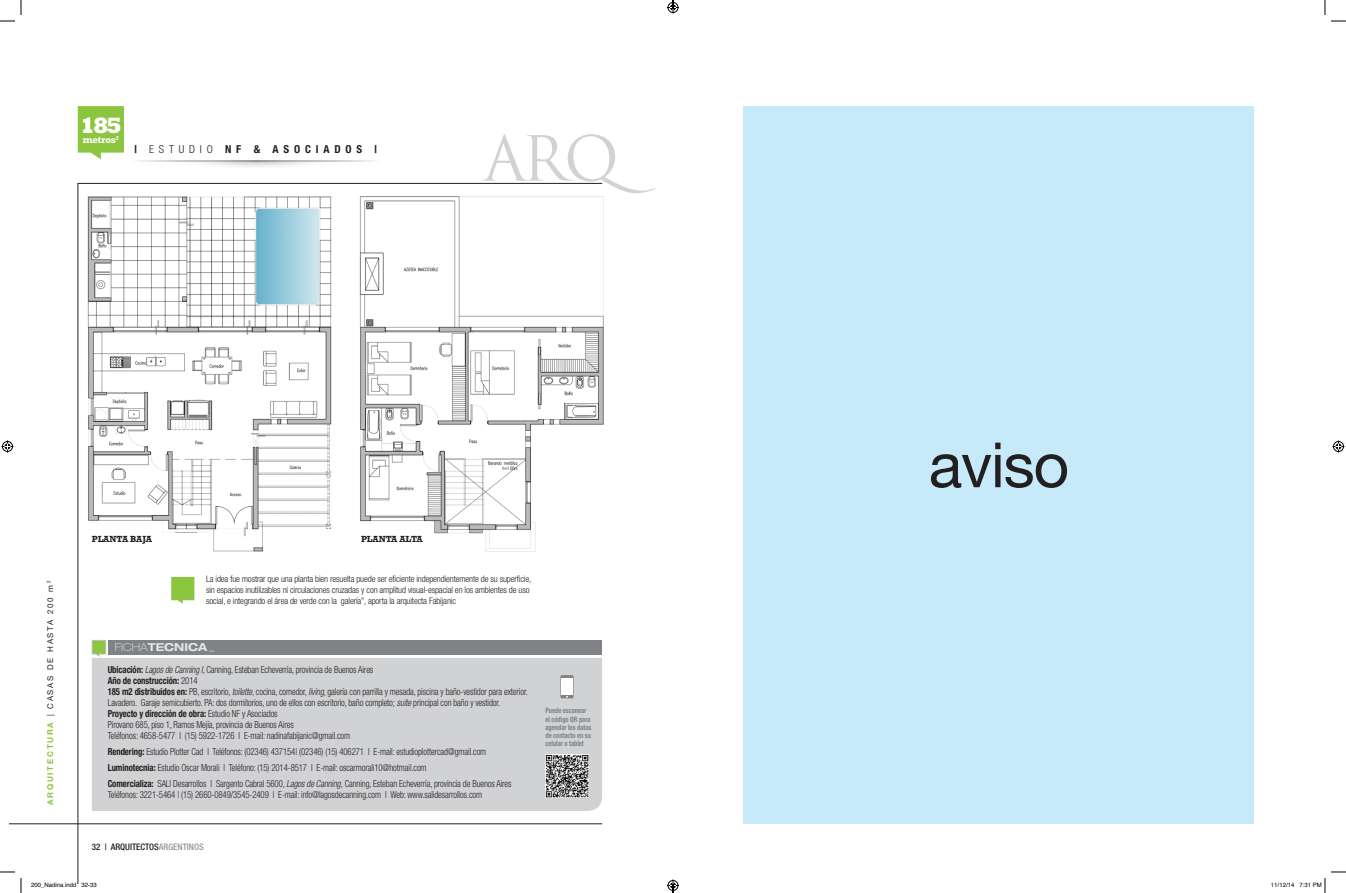
<style>
.page{position:relative;width:1346px;height:893px;background:#fff}
.page>*{position:absolute;margin:0;border:0;box-sizing:border-box;transform-origin:0 0}
.t1{font:62.4px "Helvetica Neue LT Std";letter-spacing:-.02em;color:#231f20}
.Foliacion_impar{font:800 22.5px "Rockwell";color:#fff}
.t2{font:700 condensed 11px "Helvetica Neue LT Std";letter-spacing:.44em;color:#231f20}
.Titulo_Ficha_Tec{font:700 expanded 11px "Helvetica Neue LT Std";color:#e6e7e9}
.Foliacion_impar-2{font:700 10px "Rockwell";letter-spacing:-.02em;color:#fff}
.Text_Ficha_tecni{font:300 condensed 9.7px/11px "Helvetica Neue LT Std";letter-spacing:-.01em;color:#231f20;scale:.9 1}
.Text_Ficha_tecni-2{font:700 condensed 9.7px "Helvetica Neue LT Std";letter-spacing:-.01em;color:#231f20;scale:.9 1}
.Epigrafe_CC{font:300 condensed 9px/11px "Helvetica Neue LT Std";letter-spacing:-.015em;color:#231f20}
.t3{font:500 condensed 9px "Helvetica Neue LT Std";color:#231f20}
.Foliacion_impar-3{font:700 9px "Rockwell";letter-spacing:-.02em;color:#231f20}
.t4{font:8px "Helvetica Neue LT Std";letter-spacing:.215em;color:#231f20}
.Text_Ficha_tecni-3{font:700 condensed 7.4px/8.2px "Helvetica Neue LT Std";letter-spacing:-.01em;color:#808285;scale:.9 1}
.t5{font:6px "Helvetica";color:#000}
.s1{font-weight:300}
.s2{font-weight:700;color:#8bc63e}
.s3{font-weight:100}
.s4{font-weight:700}
.s5{font-style:italic}
.s6{color:#939598}
</style>
<div class="page">
<div style="left:744px;top:106px;width:510px;height:717px;background:#c6eafa"></div>
<img style="left:87px;top:196px;width:245px;height:356px">
<img style="left:359px;top:196px;width:245px;height:356px">
<hr style="left:10px;top:823px;width:592px;height:1px;background:#231f20">
<hr style="left:78px;top:183px;width:1px;height:700px;background:#231f20">
<svg style="left:78px;top:106px;width:46px;height:53px;background:#97cc52"></svg>
<hr style="left:78px;top:183px;width:524px;height:1px;background:#231f20">
<svg style="left:482px;top:134px;width:173px;height:59px"></svg>
<div style="left:92px;top:657px;width:510px;height:153px;background:#d1d2d4"></div>
<div style="left:108px;top:640px;width:494px;height:14px;background:#808285"></div>
<svg style="left:92px;top:640px;width:14px;height:17px"></svg>
<img style="left:545px;top:754px;width:44px;height:43px">
<svg style="left:560px;top:675px;width:14px;height:23px"></svg>
<div style="left:561px;top:678px;width:12px;height:16px;background:#fff"></div>
<svg style="left:139px;top:160px;width:234px;height:1px"></svg>
<svg style="left:171px;top:577px;width:23px;height:26px"></svg>
<svg style="left:0;top:0;width:22px;height:22px"></svg>
<svg style="left:0;top:871px;width:22px;height:21px"></svg>
<svg style="left:1324px;top:0;width:22px;height:22px"></svg>
<svg style="left:2px;top:440px;width:12px;height:12px"></svg>
<svg style="left:1332px;top:440px;width:12px;height:12px"></svg>
<svg style="left:1324px;top:871px;width:22px;height:21px"></svg>
<svg style="left:667px;top:0;width:12px;height:14px"></svg>
<svg style="left:667px;top:879px;width:12px;height:13px"></svg>
<p class="Foliacion_impar" style="left:80px;top:111px;width:43px">185</p>
<p class="Foliacion_impar-2" style="left:83px;top:134px;width:38px">metros<sup>2</sup></p>
<p class="t2" style="left:134px;top:142px;width:244px">| <span class="s1">ESTUDIO</span> NF &amp; ASOCIADOS |</p>
<p class="t4" style="left:46px;top:804px;width:226px;rotate:-90deg"><span class="s2">ARQUITECTURA</span> | CASAS DE HASTA 200 m <sup>2</sup></p>
<p class="Foliacion_impar-3" style="left:92px;top:534px;width:62px">PLANTA BAJA</p>
<p class="Foliacion_impar-3" style="left:361px;top:534px;width:63px">PLANTA ALTA</p>
<p class="Epigrafe_CC" style="left:206px;top:573px;width:327px">La idea fue mostrar que una planta bien resuelta puede ser eficiente independientemente de su superficie, sin espacios inutilizables ni circulaciones cruzadas y con amplitud visual-espacial en los ambientes de uso social, e integrando el área de verde con la galería”, aporta la arquitecta Fabijanic</p>
<p class="Titulo_Ficha_Tec" style="left:115px;top:640px;width:101px"><span class="s3">FICHA</span>TECNICA _</p>
<p class="Text_Ficha_tecni" style="left:108px;top:663px;width:297px"><span class="s4">Ubicación:</span> <span class="s5">Lagos de Canning I,</span> Canning, Esteban Echeverría, provincia de Buenos Aires</p>
<p class="Text_Ficha_tecni-2" style="left:108px;top:674px;width:101px">Año de construcción: <span class="s1">2014</span></p>
<p class="Text_Ficha_tecni" style="left:108px;top:685px;width:468px"><span class="s4">185 m2 distribuidos en:</span> PB, escritorio, <span class="s5">toilette</span>, cocina, comedor, <span class="s5">living</span>, galería con parrilla y mesada, piscina y baño-vestidor para exterior.<br>Lavadero. Garaje semicubierto. PA: dos dormitorios, uno de ellos con escritorio, baño completo; <span class="s5">suite</span> principal con baño y vestidor.</p>
<p class="Text_Ficha_tecni-2" style="left:108px;top:707px;width:190px">Proyecto y dirección de obra: <span class="s1">Estudio NF y Asociados</span></p>
<p class="Text_Ficha_tecni" style="left:108px;top:718px;width:208px">Pirovano 685, piso 1, Ramos Mejía, provincia de Buenos Aires</p>
<p class="Text_Ficha_tecni" style="left:108px;top:729px;width:271px">Teléfonos: 4658-5477 I (15) 5922-1726 I E-mail: nadinafabijanic@gmail.com</p>
<p class="Text_Ficha_tecni" style="left:108px;top:745px;width:422px"><span class="s4">Rendering:</span> Estudio Plotter Cad I Teléfonos: (02346) 437154| (02346) (15) 406271 I E-mail: estudioplottercad@gmail.com</p>
<p class="Text_Ficha_tecni" style="left:108px;top:761px;width:356px"><span class="s4">Luminotecnia:</span> Estudio Oscar Morali I Teléfono: (15) 2014-8517 I E-mail: oscarmorali10@hotmail.com</p>
<p class="Text_Ficha_tecni" style="left:108px;top:777px;width:450px"><span class="s4">Comercializa:</span> SALI Desarrollos I Sargento Cabral 5600, <span class="s5">Lagos de Canning,</span> Canning, Esteban Echeverría, provincia de Buenos Aires</p>
<p class="Text_Ficha_tecni" style="left:108px;top:788px;width:418px">Teléfonos: 3221-5464 | (15) 2660-0849/3545-2409 I E-mail: info@lagosdecanning.com I Web: www.salidesarrollos.com</p>
<p class="Text_Ficha_tecni-3" style="left:545px;top:706px;width:53px">Puede escanear el código QR para agendar los datos de contacto en su celular o tablet</p>
<p class="t3" style="left:92px;top:840px;width:113px">32 | ARQUITECTOS<span class="s6">ARGENTINOS</span></p>
<h1 class="t1" style="left:929px;top:427px;width:142px">aviso</h1>
<p class="t5" style="left:31px;top:880px;width:67px">200_Nadina.indd 32-33</p>
<p class="t5" style="left:1271px;top:880px;width:52px">11/12/14 7:31 PM</p>
</div>
